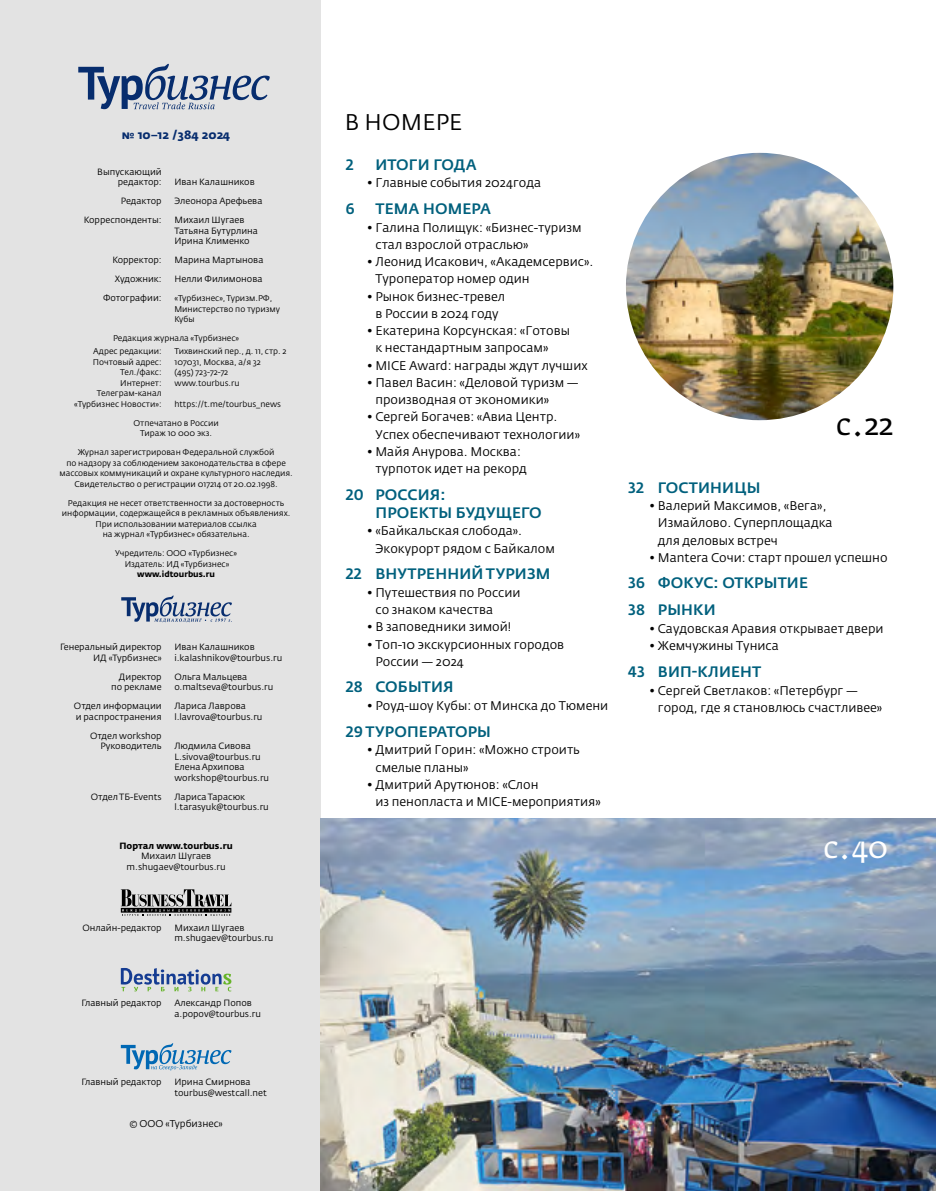
<style>
.page{position:relative;width:936px;height:1191px;background:#fff}
.page>*{position:absolute;margin:0;border:0;box-sizing:border-box;transform-origin:0 0}
.t1{font:30px "Fedra Serif A Pro";color:#fff}
.t2{font:30px "Fedra Serif A Pro";color:#000}
.t3{font:22.5px "Fedra Sans Pro";letter-spacing:.01em;color:#000}
.t4{font:500 15px/18px "Fedra Sans Pro";letter-spacing:.01em;color:#00607d}
.t5{font:12.45px/17.2px "Fedra Sans Pro";color:#000}
.t6{font:700 12px "Fedra Sans Pro";color:#072d6e}
.t7{font:9.75px "Fedra Sans Pro";color:#000}
.t8{font:9px/10.5px "Fedra Sans Pro";color:#000}
.t9{font:700 9px "Fedra Sans Pro";color:#000}
.t10{font:8.25px/10.5px "Fedra Sans Pro";color:#000;text-align:center}
.t11{font:700 8.25px "Fedra Sans Pro";color:#000}
</style>
<div class="page">
<div style="left:0;top:0;width:321px;height:1191px;background:#e3e3e3"></div>
<svg style="left:78px;top:64px;width:192px;height:45px"></svg>
<svg style="left:121px;top:889px;width:110px;height:27px"></svg>
<svg style="left:121px;top:968px;width:110px;height:23px"></svg>
<svg style="left:121px;top:1043px;width:110px;height:27px"></svg>
<svg style="left:121px;top:595px;width:111px;height:27px"></svg>
<img style="left:321px;top:818px;width:614px;height:373px">
<img style="left:626px;top:153px;width:267px;height:267px;border-radius:134px">
<p class="t6" style="left:122px;top:127px;width:110px">№ 10–12 /384 2024</p>
<p class="t8" style="left:97px;top:166px;width:66px;text-align:right">Выпускающий редактор:</p>
<p class="t8" style="left:174px;top:177px;width:82px">Иван Калашников</p>
<p class="t8" style="left:121px;top:196px;width:42px">Редактор</p>
<p class="t8" style="left:174px;top:196px;width:89px">Элеонора Арефьева</p>
<p class="t8" style="left:84px;top:215px;width:79px">Корреспонденты:</p>
<p class="t8" style="left:174px;top:215px;width:85px">Михаил Шугаев<br>Татьяна Бутурлина<br>Ирина Клименко</p>
<p class="t8" style="left:112px;top:255px;width:51px">Корректор:</p>
<p class="t8" style="left:174px;top:255px;width:91px">Марина Мартынова</p>
<p class="t8" style="left:115px;top:274px;width:48px">Художник:</p>
<p class="t8" style="left:174px;top:274px;width:90px">Нелли Филимонова</p>
<p class="t8" style="left:103px;top:293px;width:60px">Фотографии:</p>
<p class="t10" style="left:174px;top:293px;width:107px;text-align:left">«Турбизнес», Туризм.РФ,<br>Министерство по туризму<br>Кубы</p>
<p class="t10" style="left:93px;top:332px;width:147px;line-height:12.6px;text-align:left;text-indent:20px">Редакция журнала «Турбизнес»<br>Адрес редакции:</p>
<p class="t10" style="left:174px;top:346px;width:113px">Тихвинский пер., д. 11, стр. 2</p>
<p class="t10" style="left:93px;top:356px;width:70px">Почтовый адрес:</p>
<p class="t10" style="left:174px;top:356px;width:88px">107031, Москва, а/я 32</p>
<p class="t10" style="left:120px;top:367px;width:43px">Тел./факс:</p>
<p class="t10" style="left:174px;top:367px;width:55px">(495) 723-72-72</p>
<p class="t10" style="left:120px;top:377px;width:43px">Интернет:</p>
<p class="t10" style="left:174px;top:377px;width:67px">www.tourbus.ru</p>
<p class="t10" style="left:74px;top:388px;width:89px;text-align:right">Телеграм-канал «Турбизнес Новости»:</p>
<p class="t10" style="left:174px;top:398px;width:108px">https://t.me/tourbus_news</p>
<p class="t10" style="left:133px;top:417px;width:87px">Отпечатано в России<br>Тираж 10 000 экз.</p>
<p class="t10" style="left:59px;top:447px;width:235px">Журнал зарегистрирован Федеральной службой<br>по надзору за соблюдением законодательства в сфере массовых коммуникаций и охране культурного наследия.<br>Свидетельство о регистрации 017214 от 20.02.1998.</p>
<p class="t10" style="left:62px;top:497px;width:230px">Редакция не несет ответственности за достоверность информации, содержащейся в рекламных объявлениях.<br>При использовании материалов ссылка<br>на журнал «Турбизнес» обязательна.</p>
<p class="t10" style="left:115px;top:548px;width:123px">Учредитель: ООО «Турбизнес»<br>Издатель: ИД «Турбизнес»</p>
<p class="t11" style="left:137px;top:569px;width:79px">www.idtourbus.ru</p>
<p class="t8" style="left:60px;top:642px;width:103px">Генеральный директор</p>
<p class="t8" style="left:174px;top:642px;width:82px">Иван Калашников</p>
<p class="t8" style="left:93px;top:652px;width:70px">ИД «Турбизнес»</p>
<p class="t8" style="left:174px;top:652px;width:109px">i.kalashnikov@tourbus.ru</p>
<p class="t8" style="left:119px;top:671px;width:44px">Директор</p>
<p class="t8" style="left:174px;top:671px;width:74px">Ольга Мальцева</p>
<p class="t8" style="left:111px;top:682px;width:52px">по рекламе</p>
<p class="t8" style="left:174px;top:682px;width:100px">o.maltseva@tourbus.ru</p>
<p class="t8" style="left:74px;top:701px;width:89px">Отдел информации</p>
<p class="t8" style="left:174px;top:701px;width:73px">Лариса Лаврова</p>
<p class="t8" style="left:76px;top:711px;width:87px">и распространения</p>
<p class="t8" style="left:174px;top:711px;width:89px">l.lavrova@tourbus.ru</p>
<p class="t8" style="left:90px;top:730px;width:73px;text-align:right">Отдел workshop<br>Руководитель</p>
<p class="t8" style="left:174px;top:741px;width:96px">Людмила Сивова<br>L.sivova@tourbus.ru<br>Елена Архипова workshop@tourbus.ru</p>
<p class="t8" style="left:91px;top:791px;width:72px">Отдел ТБ-Еvents</p>
<p class="t8" style="left:174px;top:791px;width:96px">Лариса Тарасюк l.tarasyuk@tourbus.ru</p>
<p class="t9" style="left:119px;top:840px;width:115px">Портал www.tourbus.ru</p>
<p class="t8" style="left:127px;top:851px;width:100px;text-align:center">Михаил Шугаев m.shugaev@tourbus.ru</p>
<p class="t8" style="left:82px;top:922px;width:81px">Онлайн-редактор</p>
<p class="t8" style="left:174px;top:922px;width:100px">Михаил Шугаев m.shugaev@tourbus.ru</p>
<p class="t8" style="left:81px;top:997px;width:82px">Главный редактор</p>
<p class="t8" style="left:174px;top:997px;width:88px">Александр Попов a.popov@tourbus.ru</p>
<p class="t8" style="left:81px;top:1076px;width:82px">Главный редактор</p>
<p class="t8" style="left:174px;top:1076px;width:94px">Ирина Смирнова tourbus@westcall.net</p>
<p class="t7" style="left:129px;top:1117px;width:95px">© ООО «Турбизнес»</p>
<h2 class="t3" style="left:345px;top:108px;width:119px">В НОМЕРЕ</h2>
<p class="t4" style="left:346px;top:155px;width:9px">2</p>
<p class="t4" style="left:375px;top:155px;width:103px">ИТОГИ ГОДА</p>
<p class="t5" style="left:366px;top:174px;width:176px">• Главные события 2024года</p>
<p class="t4" style="left:346px;top:200px;width:11px">6</p>
<p class="t4" style="left:375px;top:200px;width:117px">ТЕМА НОМЕРА</p>
<p class="t5" style="left:375px;top:219px;width:208px;text-indent:-9px">• Галина Полищук: «Бизнес-туризм стал взрослой отраслью»</p>
<p class="t5" style="left:375px;top:253px;width:219px;text-indent:-9px">• Леонид Исакович, «Академсервис».<br>Туроператор номер один</p>
<p class="t5" style="left:366px;top:288px;width:140px;text-align:center">• Рынок бизнес-тревел в России в 2024 году</p>
<p class="t5" style="left:375px;top:322px;width:196px;text-indent:-9px">• Екатерина Корсунская: «Готовы к нестандартным запросам»</p>
<p class="t5" style="left:366px;top:357px;width:222px">• MICE Award: награды ждут лучших</p>
<p class="t5" style="left:375px;top:374px;width:205px;text-indent:-9px">• Павел Васин: «Деловой туризм — производная от экономики»</p>
<p class="t5" style="left:375px;top:408px;width:206px;text-indent:-9px">• Сергей Богачев: «Авиа Центр.<br>Успех обеспечивают технологии»</p>
<p class="t5" style="left:375px;top:443px;width:153px;text-indent:-9px">• Майя Анурова. Москва: турпоток идет на рекорд</p>
<p class="t4" style="left:375px;top:485px;width:168px;text-indent:-30px">20 РОССИЯ:<br>ПРОЕКТЫ БУДУЩЕГО</p>
<p class="t5" style="left:375px;top:522px;width:181px;text-indent:-9px">• «Байкальская слобода».<br>Экокурорт рядом с Байкалом</p>
<p class="t4" style="left:346px;top:565px;width:206px">22 ВНУТРЕННИЙ ТУРИЗМ</p>
<p class="t5" style="left:375px;top:584px;width:146px;text-indent:-9px">• Путешествия по России со знаком качества</p>
<p class="t5" style="left:366px;top:618px;width:146px">• В заповедники зимой!</p>
<p class="t5" style="left:375px;top:635px;width:190px;text-indent:-9px">• Топ-10 экскурсионных городов<br>России — 2024</p>
<p class="t4" style="left:346px;top:678px;width:109px">28 СОБЫТИЯ</p>
<p class="t5" style="left:366px;top:697px;width:243px">• Роуд-шоу Кубы: от Минска до Тюмени</p>
<p class="t4" style="left:346px;top:722px;width:147px">29 ТУРОПЕРАТОРЫ</p>
<p class="t5" style="left:375px;top:741px;width:206px;text-indent:-9px">• Дмитрий Горин: «Можно строить смелые планы»</p>
<p class="t5" style="left:375px;top:776px;width:227px;text-indent:-9px">• Дмитрий Арутюнов: «Слон<br>из пенопласта и MICE-мероприятия»</p>
<h1 class="t2" style="left:836px;top:406px;width:59px">с.22</h1>
<p class="t4" style="left:628px;top:478px;width:134px">32 ГОСТИНИЦЫ</p>
<p class="t5" style="left:657px;top:497px;width:176px;text-indent:-9px">• Валерий Максимов, «Вега»,<br>Измайлово. Суперплощадка для деловых встреч</p>
<p class="t5" style="left:649px;top:549px;width:240px">• Mantera Сочи: старт прошел успешно</p>
<p class="t4" style="left:628px;top:569px;width:181px;line-height:27px">36 ФОКУС: ОТКРЫТИЕ<br>38 РЫНКИ</p>
<p class="t5" style="left:649px;top:620px;width:236px">• Саудовская Аравия открывает двери</p>
<p class="t5" style="left:649px;top:637px;width:131px">• Жемчужины Туниса</p>
<p class="t4" style="left:628px;top:662px;width:135px">43 ВИП-КЛИЕНТ</p>
<p class="t5" style="left:657px;top:681px;width:226px;text-indent:-9px">• Сергей Светлаков: «Петербург — город, где я становлюсь счастливее»</p>
<h1 class="t1" style="left:823px;top:829px;width:66px">с.40</h1>
</div>
